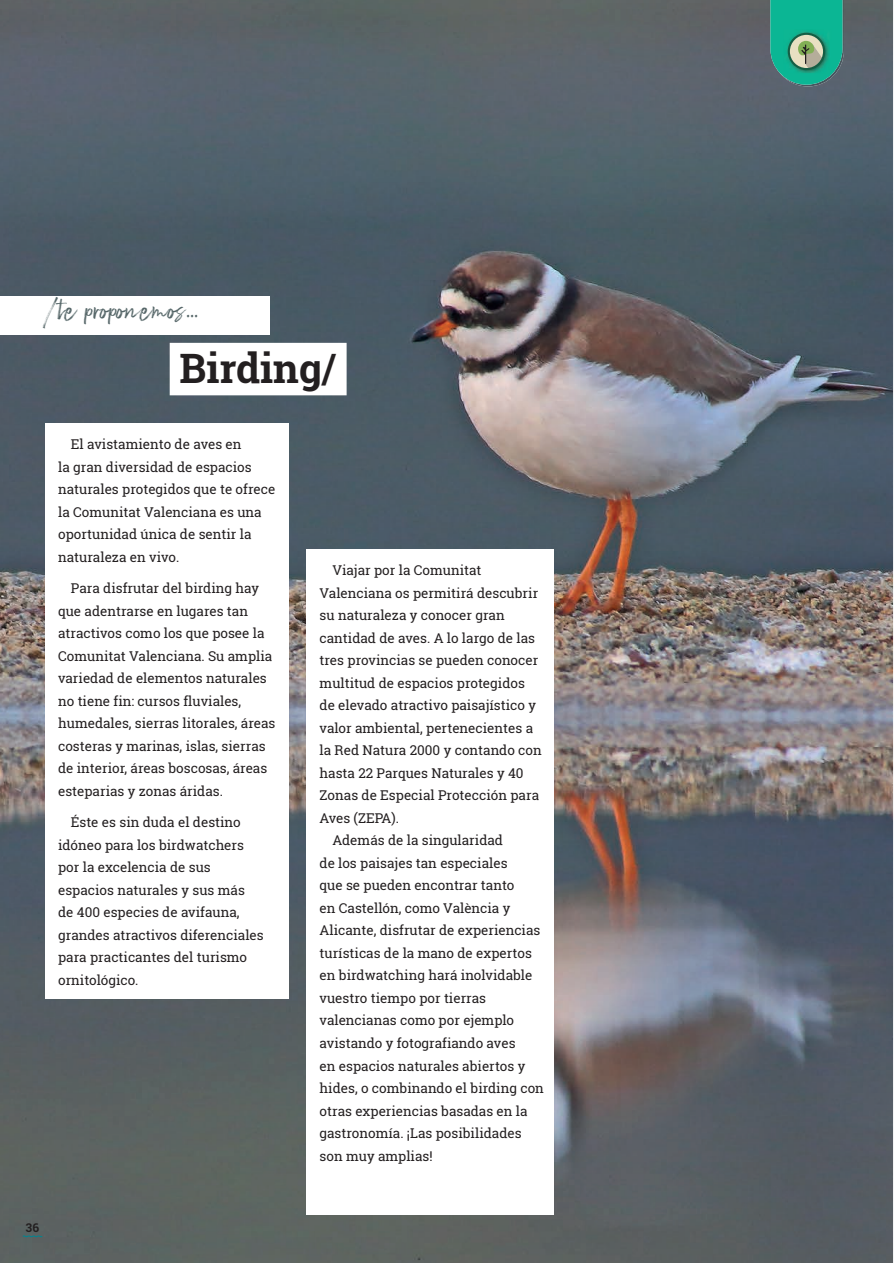
<style>
.page{position:relative;width:894px;height:1263px;background:#fff}
.page>*{position:absolute;margin:0;border:0;box-sizing:border-box;transform-origin:0 0}
.t1{font:700 40.5px "Roboto Slab";color:#231f20}
.t2{font:36px "Ghoppters";color:#546567}
.t3{font:13.5px/22.5px "Roboto Slab";color:#231f20}
.t4{font:700 12px "Roboto";color:#231f20}
</style>
<div class="page">
<img style="left:0;top:0;width:893px;height:1263px">
<div style="left:170px;top:343px;width:176px;height:52px;background:#fff"></div>
<div style="left:0;top:296px;width:270px;height:39px;background:#fff"></div>
<img style="left:779px;top:0;width:64px;height:86px">
<svg style="left:770px;top:0;width:72px;height:85px;background:#2eab8d"></svg>
<svg style="left:22px;top:1235px;width:21px;height:2px"></svg>
<div style="left:45px;top:423px;width:243px;height:575px;background:#fff"></div>
<div style="left:307px;top:549px;width:247px;height:665px;background:#fff"></div>
<h2 class="t2" style="left:44px;top:283px;width:156px">/te proponemos...</h2>
<h1 class="t1" style="left:180px;top:340px;width:158px">Birding/</h1>
<p class="t3" style="left:58px;top:433px;width:219px;text-indent:13px">El avistamiento de aves en<br>la gran diversidad de espacios naturales protegidos que te ofrece la Comunitat Valenciana es una oportunidad única de sentir la naturaleza en vivo.</p>
<p class="t3" style="left:58px;top:577px;width:219px;text-indent:13px">Para disfrutar del birding hay que adentrarse en lugares tan atractivos como los que posee la<br>Comunitat Valenciana. Su amplia variedad de elementos naturales no tiene fin: cursos fluviales, humedales, sierras litorales, áreas costeras y marinas, islas, sierras de interior, áreas boscosas, áreas esteparias y zonas áridas.</p>
<p class="t3" style="left:58px;top:811px;width:207px;text-indent:13px">Éste es sin duda el destino idóneo para los birdwatchers por la excelencia de sus espacios naturales y sus más de 400 especies de avifauna, grandes atractivos diferenciales para practicantes del turismo ornitológico.</p>
<p class="t4" style="left:25px;top:1219px;width:15px">36</p>
<p class="t3" style="left:332px;top:559px;width:151px">Viajar por la Comunitat</p>
<p class="t3" style="left:319px;top:581px;width:220px">Valenciana os permitirá descubrir</p>
<p class="t3" style="left:319px;top:604px;width:187px">su naturaleza y conocer gran</p>
<p class="t3" style="left:319px;top:626px;width:217px">cantidad de aves. A lo largo de las</p>
<p class="t3" style="left:319px;top:649px;width:220px">tres provincias se pueden conocer</p>
<p class="t3" style="left:319px;top:671px;width:207px">multitud de espacios protegidos</p>
<p class="t3" style="left:319px;top:694px;width:218px">de elevado atractivo paisajístico y</p>
<p class="t3" style="left:319px;top:716px;width:215px">valor ambiental, pertenecientes a</p>
<p class="t3" style="left:319px;top:739px;width:224px">la Red Natura 2000 y contando con</p>
<p class="t3" style="left:319px;top:761px;width:205px">hasta 22 Parques Naturales y 40</p>
<p class="t3" style="left:319px;top:784px;width:221px">Zonas de Especial Protección para</p>
<p class="t3" style="left:319px;top:806px;width:81px">Aves (ZEPA).</p>
<p class="t3" style="left:332px;top:829px;width:172px">Además de la singularidad</p>
<p class="t3" style="left:319px;top:851px;width:189px">de los paisajes tan especiales</p>
<p class="t3" style="left:319px;top:874px;width:196px">que se pueden encontrar tanto</p>
<p class="t3" style="left:319px;top:896px;width:192px">en Castellón, como València y</p>
<p class="t3" style="left:319px;top:919px;width:222px">Alicante, disfrutar de experiencias</p>
<p class="t3" style="left:319px;top:941px;width:214px">turísticas de la mano de expertos</p>
<p class="t3" style="left:319px;top:964px;width:214px">en birdwatching hará inolvidable</p>
<p class="t3" style="left:319px;top:986px;width:168px">vuestro tiempo por tierras</p>
<p class="t3" style="left:319px;top:1009px;width:196px">valencianas como por ejemplo</p>
<p class="t3" style="left:319px;top:1031px;width:197px">avistando y fotografiando aves</p>
<p class="t3" style="left:319px;top:1054px;width:207px">en espacios naturales abiertos y</p>
<p class="t3" style="left:319px;top:1076px;width:226px">hides, o combinando el birding con</p>
<p class="t3" style="left:319px;top:1099px;width:209px">otras experiencias basadas en la</p>
<p class="t3" style="left:319px;top:1121px;width:203px">gastronomía. ¡Las posibilidades</p>
<p class="t3" style="left:319px;top:1144px;width:114px">son muy amplias!</p>
</div>
